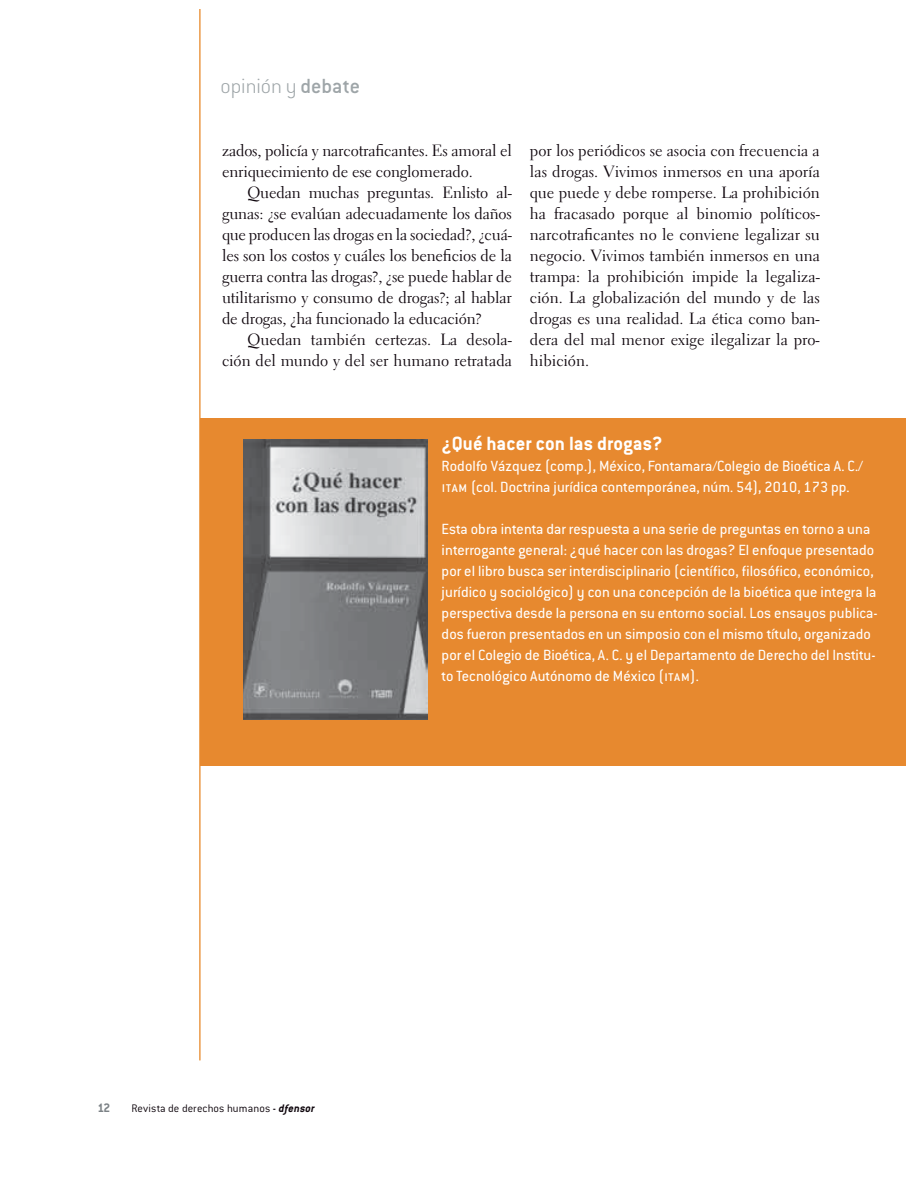
<style>
.page{position:relative;width:918px;height:1188px;background:#fff}
.page>*{position:absolute;margin:0;border:0;box-sizing:border-box;transform-origin:0 0}
.t1{font:200 22.5px "Conduit ITC Std";color:#9ea5a8}
.t2{font:700 21px "Conduit ITC Std";letter-spacing:.005em;color:#fff}
.t3{font:16.2px/21px "Electra LT Std";letter-spacing:-.01em;color:#0e050c;text-align:justify}
.t4{font:16.2px/21px "Conduit ITC Std";letter-spacing:.005em;color:#fff}
.t5{font:700 13.5px "Conduit ITC Std";color:#7c8286}
.t6{font:300 12px "Conduit ITC Std";letter-spacing:.005em;color:#0e050c}
.s1{font-weight:500}
.s2{font-weight:700;font-style:italic}
</style>
<div class="page">
<hr style="left:199px;top:9px;width:2px;height:1051px;background:#eb9a48">
<div style="left:200px;top:418px;width:705px;height:348px;background:#e7892f"></div>
<img style="left:243px;top:439px;width:185px;height:281px">
<h1 class="t1" style="left:221px;top:78px;width:141px">opinión y <span class="s1">debate</span></h1>
<p class="t3" style="left:222px;top:142px;width:291px">zados, policía y narcotraficantes. Es amoral el enriquecimiento de ese conglomerado.</p>
<p class="t3" style="left:222px;top:184px;width:291px;text-indent:26px">Quedan muchas preguntas. Enlisto al&shy;gunas: ¿se evalúan adecuadamente los daños que producen las drogas en la sociedad?, ¿cuá&shy;les son los costos y cuáles los beneficios de la guerra contra las drogas?, ¿se puede hablar de utilitarismo y consumo de drogas?; al hablar de drogas, ¿ha funcionado la educación?</p>
<p class="t3" style="left:222px;top:330px;width:291px;text-align:right">Quedan también certezas. La desola&shy;ción del mundo y del ser humano retratada</p>
<p class="t3" style="left:530px;top:141px;width:291px">por los periódicos se asocia con frecuencia a las drogas. Vivimos inmersos en una aporía que puede y debe romperse. La prohibición ha fracasado porque al binomio políticos&shy;narcotraficantes no le conviene legalizar su negocio. Vivimos también inmersos en una trampa: la prohibición impide la legaliza&shy;ción. La globalización del mundo y de las drogas es una realidad. La ética como ban&shy;dera del mal menor exige ilegalizar la pro&shy;hibición.</p>
<p class="t2" style="left:442px;top:436px;width:222px">¿Qué hacer con las drogas?</p>
<p class="t4" style="left:442px;top:457px;width:423px">Rodolfo Vázquez (comp.), México, Fontamara/Colegio de Bioética A. C./<br>ITAM (col. Doctrina jurídica contemporánea, núm. 54), 2010, 173 pp.</p>
<p class="t4" style="left:442px;top:520px;width:438px">Esta obra intenta dar respuesta a una serie de preguntas en torno a una interrogante general: ¿qué hacer con las drogas? El enfoque presentado por el libro busca ser interdisciplinario (científico, filosófico, económico, jurídico y sociológico) y con una concepción de la bioética que integra la perspectiva desde la persona en su entorno social. Los ensayos publica&shy;dos fueron presentados en un simposio con el mismo título, organizado por el Colegio de Bioética, A. C. y el Departamento de Derecho del Institu&shy;to Tecnológico Autónomo de México (ITAM).</p>
<p class="t5" style="left:98px;top:1103px;width:14px">12</p>
<p class="t6" style="left:132px;top:1104px;width:185px">Revista de derechos humanos <span class="s1">-</span> <span class="s2">dfensor</span></p>
</div>
